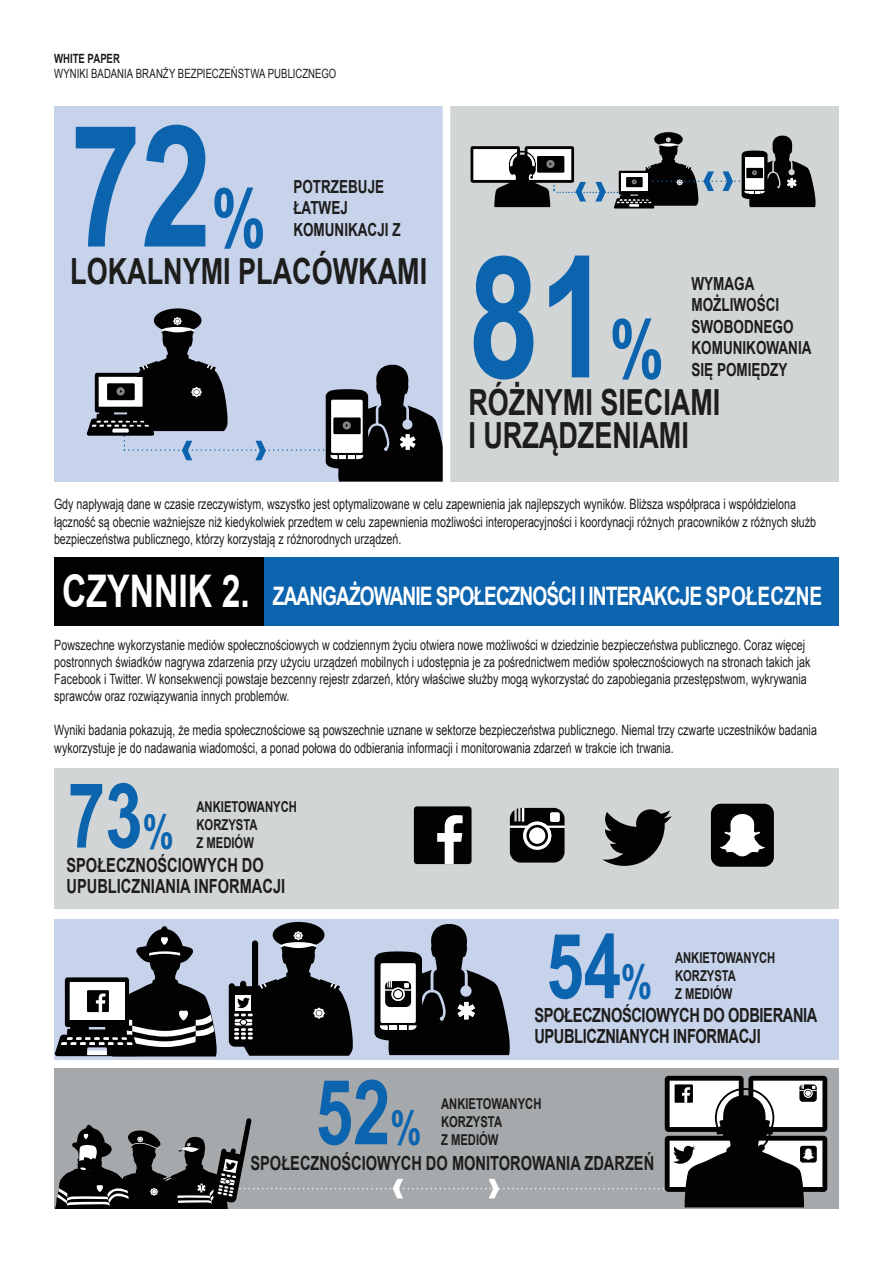
<style>
.page{position:relative;width:893px;height:1263px;background:#fff}
.page>*{position:absolute;margin:0;border:0;box-sizing:border-box;transform-origin:0 0}
.t1{font:700 169.5px "Arial";color:#0c64af;scale:.75 1}
.t2{font:700 90px "Arial";color:#0c64af;scale:.75 1}
.t3{font:700 36px/33px "Arial";color:#1d1d1b;scale:.75 1}
.t4{font:700 25.5px "Arial";letter-spacing:-.05em;color:#fff;scale:.75 1}
.t5{font:700 19.5px/21px "Arial";color:#1d1d1b;scale:.75 1}
.t6{font:700 19.5px/21px "Arial";letter-spacing:-.025em;color:#1d1d1b;scale:.75 1}
.t7{font:700 18px/21.6px "Arial";color:#1d1d1b;scale:.75 1}
.t8{font:700 15px/18px "Arial";color:#1d1d1b;scale:.75 1}
.t9{font:14.25px/17.1px "Arial";color:#1d1d1b;scale:.75 1}
.t10{font:12.75px "Arial";letter-spacing:.005em;color:#1d1d1b;scale:.75 1}
.t11{font:700 12.75px "Arial";letter-spacing:.005em;color:#1d1d1b;scale:.75 1}
.s1{font-size:81px}
.s2{font-size:45px}
.s3{font-size:46.5px}
</style>
<div class="page">
<div style="left:54px;top:106px;width:392px;height:376px;background:#c7d2eb"></div>
<div style="left:446px;top:106px;width:393px;height:376px;background:#d2d5d5"></div>
<div style="left:54px;top:557px;width:211px;height:69px;background:#020203"></div>
<div style="left:265px;top:557px;width:574px;height:69px;background:#0c64af"></div>
<div style="left:154px;top:308px;width:48px;height:24px;background:#020203;border-radius:50%"></div>
<div style="left:443px;top:106px;width:7px;height:390px;background:#fff"></div>
<svg style="left:654px;top:132px;width:29px;height:14px"></svg>
<svg style="left:471px;top:136px;width:345px;height:72px"></svg>
<div style="left:54px;top:767px;width:785px;height:141px;background:#d2d5d5"></div>
<div style="left:711px;top:804px;width:63px;height:63px;background:#020203;border-radius:10px"></div>
<svg style="left:720px;top:813px;width:45px;height:44px"></svg>
<svg style="left:602px;top:809px;width:70px;height:57px"></svg>
<svg style="left:510px;top:808px;width:55px;height:54px;background:#3a3a3b"></svg>
<div style="left:529px;top:828px;width:16px;height:16px;background:#fff;border-radius:50%"></div>
<div style="left:414px;top:806px;width:58px;height:58px;background:#020203;border-radius:3px"></div>
<svg style="left:437px;top:815px;width:26px;height:49px"></svg>
<div style="left:54px;top:918px;width:785px;height:141px;background:#c7d2eb"></div>
<svg style="left:374px;top:924px;width:136px;height:131px"></svg>
<div style="left:394px;top:990px;width:8px;height:8px;background:#fff;border-radius:50%"></div>
<svg style="left:161px;top:926px;width:7px;height:8px"></svg>
<svg style="left:55px;top:929px;width:162px;height:127px"></svg>
<div style="left:273px;top:922px;width:52px;height:26px;background:#020203;border-radius:50%"></div>
<svg style="left:229px;top:931px;width:124px;height:125px"></svg>
<div style="left:54px;top:1068px;width:785px;height:141px;background:#a6a9ab"></div>
<svg style="left:55px;top:1076px;width:772px;height:133px"></svg>
<svg style="left:87px;top:317px;width:356px;height:165px"></svg>
<p class="t11" style="left:54px;top:50px;width:89px">WHITE PAPER</p>
<p class="t10" style="left:54px;top:65px;width:378px">WYNIKI BADANIA BRANŻY BEZPIECZEŃSTWA PUBLICZNEGO</p>
<h1 class="t1" style="left:70px;top:74px;width:262px">72<span class="s1">%</span></h1>
<p class="t7" style="left:293px;top:176px;width:144px">POTRZEBUJE<br>ŁATWEJ<br>KOMUNIKACJI Z</p>
<h3 class="t3" style="left:70px;top:256px;width:477px">LOKALNYMI PLACÓWKAMI</h3>
<h1 class="t1" style="left:468px;top:205px;width:262px">81<span class="s1">%</span></h1>
<p class="t7" style="left:691px;top:273px;width:161px">WYMAGA<br>MOŻLIWOŚCI<br>SWOBODNEGO<br>KOMUNIKOWANIA<br>SIĘ POMIĘDZY</p>
<h3 class="t3" style="left:468px;top:387px;width:338px">RÓŻNYMI SIECIAMI<br>I URZĄDZENIAMI</h3>
<p class="t9" style="left:54px;top:496px;width:1018px">Gdy napływają dane w czasie rzeczywistym, wszystko jest optymalizowane w celu zapewnienia jak najlepszych wyników. Bliższa współpraca i współdzielona łączność są obecnie ważniejsze niż kiedykolwiek przedtem w celu zapewnienia możliwości interoperacyjności i koordynacji różnych pracowników z różnych służb bezpieczeństwa publicznego, którzy korzystają z różnorodnych urządzeń.</p>
<h3 class="t4" style="left:62px;top:579px;width:1015px"><span class="s2">CZYNNIK 2.</span> ZAANGAŻOWANIE SPOŁECZNOŚCI I INTERAKCJE SPOŁECZNE</h3>
<p class="t9" style="left:54px;top:636px;width:1010px">Powszechne wykorzystanie mediów społecznościowych w codziennym życiu otwiera nowe możliwości w dziedzinie bezpieczeństwa publicznego. Coraz więcej postronnych świadków nagrywa zdarzenia przy użyciu urządzeń mobilnych i udostępnia je za pośrednictwem mediów społecznościowych na stronach takich jak Facebook i Twitter. W konsekwencji powstaje bezcenny rejestr zdarzeń, który właściwe służby mogą wykorzystać do zapobiegania przestępstwom, wykrywania sprawców oraz rozwiązywania innych problemów.</p>
<p class="t9" style="left:54px;top:722px;width:1018px">Wyniki badania pokazują, że media społecznościowe są powszechnie uznane w sektorze bezpieczeństwa publicznego. Niemal trzy czwarte uczestników badania wykorzystuje je do nadawania wiadomości, a ponad połowa do odbierania informacji i monitorowania zdarzeń w trakcie ich trwania.</p>
<h2 class="t2" style="left:68px;top:756px;width:143px">73<span class="s3">%</span></h2>
<p class="t8" style="left:196px;top:799px;width:135px">ANKIETOWANYCH<br>KORZYSTA<br>Z MEDIÓW</p>
<h3 class="t5" style="left:66px;top:855px;width:293px">SPOŁECZNOŚCIOWYCH DO<br>UPUBLICZNIANIA INFORMACJI</h3>
<h2 class="t2" style="left:315px;top:1052px;width:143px">52<span class="s3">%</span></h2>
<h2 class="t2" style="left:546px;top:906px;width:143px">54<span class="s3">%</span></h2>
<p class="t8" style="left:675px;top:949px;width:135px">ANKIETOWANYCH<br>KORZYSTA<br>Z MEDIÓW</p>
<h3 class="t6" style="left:534px;top:1005px;width:379px">SPOŁECZNOŚCIOWYCH DO ODBIERANIA<br>UPUBLICZNIANYCH INFORMACJI</h3>
<p class="t8" style="left:441px;top:1095px;width:135px">ANKIETOWANYCH<br>KORZYSTA<br>Z MEDIÓW</p>
<h3 class="t5" style="left:250px;top:1153px;width:540px">SPOŁECZNOŚCIOWYCH DO MONITOROWANIA ZDARZEŃ</h3>
</div>
